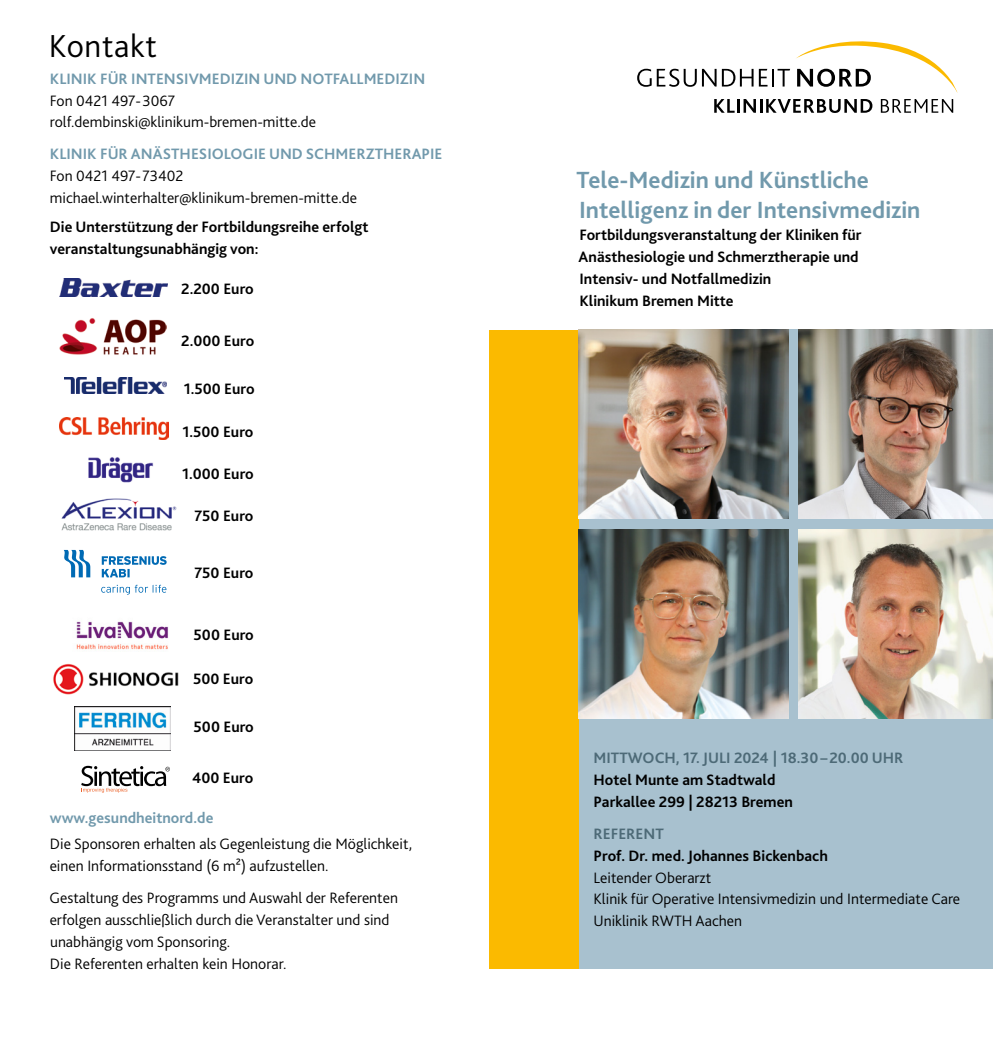
<style>
.page{position:relative;width:993px;height:1042px;background:#fff}
.page>*{position:absolute;margin:0;border:0;box-sizing:border-box;transform-origin:0 0}
.t1{font:300 33.25px "Bliss 2";letter-spacing:.02em;color:#000}
.t2{font:700 24.5px/29.8px "Bliss 2";color:#7199ac}
.t3{font:300 15.75px/21.9px "Bliss 2";color:#000}
.t4{font:700 15.75px/21.9px "Bliss 2";color:#000}
.t5{font:700 15.75px "Bliss 2";color:#7199ac}
.t6{font:700 15.75px "Bliss 2";color:#4d6a77}
</style>
<div class="page">
<div style="left:578px;top:329px;width:414px;height:640px;background:#a8c1cf"></div>
<div style="left:489px;top:330px;width:89px;height:639px;background:#fbba00"></div>
<img style="left:60px;top:279px;width:107px;height:17px">
<svg style="left:714px;top:99px;width:41px;height:14px"></svg>
<hr style="left:759px;top:99px;width:3px;height:14px;background:#000">
<svg style="left:766px;top:99px;width:106px;height:14px"></svg>
<svg style="left:880px;top:99px;width:72px;height:14px"></svg>
<svg style="left:637px;top:69px;width:152px;height:18px"></svg>
<svg style="left:796px;top:41px;width:161px;height:51px"></svg>
<img style="left:65px;top:378px;width:102px;height:15px">
<img style="left:798px;top:330px;width:194px;height:188px">
<img style="left:578px;top:330px;width:210px;height:188px">
<img style="left:76px;top:621px;width:92px;height:29px">
<img style="left:578px;top:530px;width:210px;height:188px">
<img style="left:798px;top:530px;width:194px;height:188px">
<svg style="left:81px;top:766px;width:89px;height:27px"></svg>
<img style="left:88px;top:457px;width:66px;height:26px">
<img style="left:53px;top:663px;width:126px;height:32px">
<img style="left:61px;top:498px;width:116px;height:33px">
<img style="left:60px;top:318px;width:107px;height:37px">
<svg style="left:64px;top:550px;width:26px;height:27px"></svg>
<svg style="left:102px;top:556px;width:65px;height:21px"></svg>
<svg style="left:101px;top:585px;width:65px;height:10px"></svg>
<img style="left:60px;top:417px;width:108px;height:23px">
<img style="left:74px;top:706px;width:96px;height:44px">
<h1 class="t1" style="left:49px;top:25px;width:109px">Kontakt</h1>
<p class="t5" style="left:50px;top:69px;width:376px">KLINIK FÜR INTENSIVMEDIZIN UND NOTFALLMEDIZIN</p>
<p class="t3" style="left:50px;top:89px;width:267px">Fon 0421 497-3067 rolf.dembinski@klinikum-bremen-mitte.de</p>
<p class="t5" style="left:50px;top:144px;width:394px">KLINIK FÜR ANÄSTHESIOLOGIE UND SCHMERZTHERAPIE</p>
<p class="t3" style="left:50px;top:165px;width:308px">Fon 0421 497-73402 michael.winterhalter@klinikum-bremen-mitte.de</p>
<p class="t4" style="left:50px;top:216px;width:320px">Die Unterstützung der Fortbildungsreihe erfolgt veranstaltungsunabhängig von:</p>
<p class="t4" style="left:181px;top:278px;width:74px">2.200 Euro</p>
<p class="t4" style="left:181px;top:329px;width:74px">2.000 Euro</p>
<p class="t4" style="left:184px;top:377px;width:72px">1.500 Euro</p>
<p class="t4" style="left:182px;top:420px;width:72px">1.500 Euro</p>
<p class="t4" style="left:182px;top:462px;width:73px">1.000 Euro</p>
<p class="t4" style="left:194px;top:504px;width:60px">750 Euro</p>
<p class="t4" style="left:194px;top:561px;width:60px">750 Euro</p>
<p class="t4" style="left:193px;top:623px;width:62px">500 Euro</p>
<p class="t4" style="left:193px;top:667px;width:62px">500 Euro</p>
<p class="t4" style="left:193px;top:715px;width:62px">500 Euro</p>
<p class="t4" style="left:192px;top:767px;width:63px">400 Euro</p>
<p class="t5" style="left:50px;top:807px;width:165px">www.gesundheitnord.de</p>
<p class="t3" style="left:50px;top:833px;width:364px">Die Sponsoren erhalten als Gegenleistung die Möglichkeit, einen Informationsstand (6 m²) aufzustellen.</p>
<p class="t3" style="left:49px;top:886px;width:350px">Gestaltung des Programms und Auswahl der Referenten erfolgen ausschließlich durch die Veranstalter und sind unabhängig vom Sponsoring.<br>Die Referenten erhalten kein Honorar.</p>
<h2 class="t2" style="left:576px;top:165px;width:345px">Tele-Medizin und Künstliche<br>Intelligenz in der Intensivmedizin</h2>
<p class="t4" style="left:578px;top:223px;width:284px">Fortbildungsveranstaltung der Kliniken für Anästhesiologie und Schmerztherapie und Intensiv- und Notfallmedizin<br>Klinikum Bremen Mitte</p>
<p class="t6" style="left:593px;top:748px;width:311px">MITTWOCH, 17. JULI 2024 | 18.30–20.00 UHR</p>
<p class="t4" style="left:593px;top:768px;width:201px">Hotel Munte am Stadtwald<br>Parkallee 299 | 28213 Bremen</p>
<p class="t6" style="left:593px;top:824px;width:72px">REFERENT</p>
<p class="t4" style="left:593px;top:844px;width:236px">Prof. Dr. med. Johannes Bickenbach</p>
<p class="t3" style="left:593px;top:866px;width:368px">Leitender Oberarzt<br>Klinik für Operative Intensivmedizin und Intermediate Care<br>Uniklinik RWTH Aachen</p>
</div>
